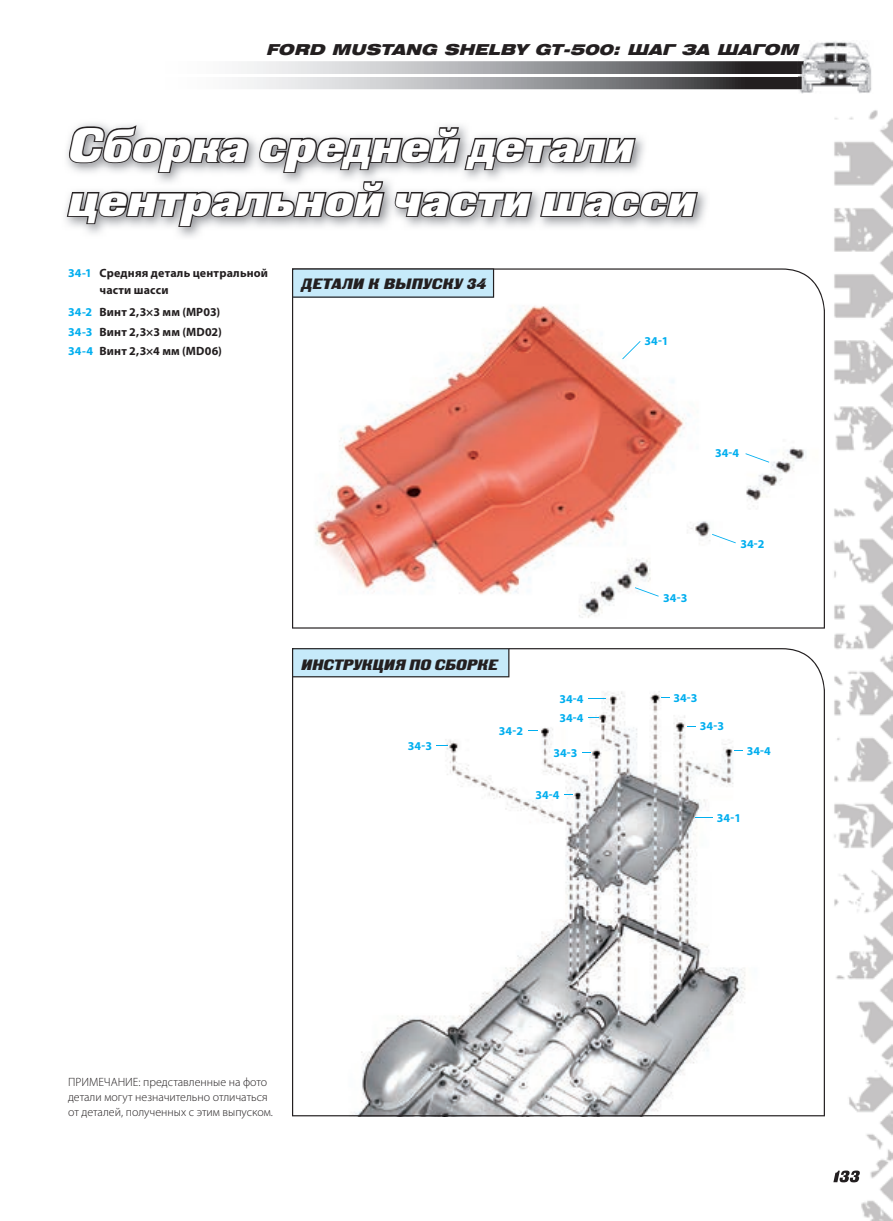
<style>
.page{position:relative;width:893px;height:1221px;background:#fff}
.page>*{position:absolute;margin:0;border:0;box-sizing:border-box;transform-origin:0 0}
.t1{font:italic 48px/54px "Black Grotesk C";color:#fff}
.t2{font:italic 15px "Helios Ext Black C";color:#231f20}
.t3{font:italic 15px "Black Grotesk C";color:#231f20}
.t4{font:italic 15px "Black Grotesk C";letter-spacing:.02em;color:#231f20}
.t5{font:700 12px/19.5px "Myriad Pro";letter-spacing:.015em;color:#231f20}
.t6{font:300 12px/15px "Myriad Pro";color:#231f20}
.t7{font:700 12px/18.8px "Myriad Pro";color:#00aeef}
.s1{color:#00aeef}
</style>
<div class="page">
<img style="left:725px;top:110px;width:168px;height:1110px">
<img style="left:833px;top:1170px;width:27px;height:12px">
<img style="left:798px;top:41px;width:74px;height:53px">
<img style="left:807px;top:61px;width:44px;height:30px">
<svg style="left:241px;top:61px;width:566px;height:28px"></svg>
<svg style="left:292px;top:268px;width:533px;height:360px"></svg>
<svg style="left:635px;top:587px;width:24px;height:9px"></svg>
<svg style="left:712px;top:534px;width:24px;height:9px"></svg>
<svg style="left:745px;top:453px;width:24px;height:9px"></svg>
<svg style="left:622px;top:341px;width:19px;height:18px"></svg>
<img style="left:67px;top:123px;width:640px;height:114px">
<svg style="left:68px;top:124px;width:182px;height:50px"></svg>
<svg style="left:258px;top:126px;width:379px;height:48px"></svg>
<svg style="left:65px;top:180px;width:321px;height:48px"></svg>
<svg style="left:394px;top:190px;width:305px;height:29px;background:#868587"></svg>
<svg style="left:292px;top:268px;width:202px;height:30px;background:#b6d6e4"></svg>
<svg style="left:292px;top:648px;width:533px;height:468px"></svg>
<svg style="left:292px;top:648px;width:217px;height:29px;background:#b9dae8"></svg>
<p class="t2" style="left:266px;top:40px;width:538px">FORD MUSTANG SHELBY GT-500: ШАГ ЗА ШАГОМ</p>
<h1 class="t1" style="left:68px;top:117px;width:629px">Сборка средней детали центральной части шасси</h1>
<p class="t5" style="left:100px;top:265px;width:170px;line-height:16.5px;text-indent:-32px"><span class="s1">34-1</span> Средняя деталь центральной части шасси</p>
<p class="t5" style="left:68px;top:302px;width:155px"><span class="s1">34-2</span> Винт 2,3×3 мм (МР03)<br><span class="s1">34-3</span> Винт 2,3×3 мм (МD02)<br><span class="s1">34-4</span> Винт 2,3×4 мм (МD06)</p>
<p class="t4" style="left:302px;top:274px;width:186px">ДЕТАЛИ К ВЫПУСКУ 34</p>
<p class="t3" style="left:301px;top:655px;width:198px">ИНСТРУКЦИЯ ПО СБОРКЕ</p>
<p class="t7" style="left:408px;top:735px;width:26px">34-3</p>
<p class="t7" style="left:499px;top:721px;width:26px">34-2</p>
<p class="t7" style="left:559px;top:689px;width:26px">34-4<br>34-4</p>
<p class="t7" style="left:553px;top:743px;width:26px">34-3</p>
<p class="t7" style="left:536px;top:785px;width:26px">34-4</p>
<p class="t7" style="left:644px;top:331px;width:26px">34-1</p>
<p class="t7" style="left:715px;top:443px;width:26px">34-4</p>
<p class="t7" style="left:663px;top:588px;width:26px">34-3</p>
<p class="t7" style="left:740px;top:534px;width:26px">34-2</p>
<p class="t7" style="left:673px;top:687px;width:26px">34-3</p>
<p class="t7" style="left:700px;top:716px;width:26px">34-3</p>
<p class="t7" style="left:747px;top:741px;width:26px">34-4</p>
<p class="t7" style="left:717px;top:808px;width:26px">34-1</p>
<p class="t6" style="left:68px;top:1074px;width:207px">ПРИМЕЧАНИЕ: представленные на фото детали могут незначительно отличаться от деталей, полученных с этим выпуском.</p>
</div>
